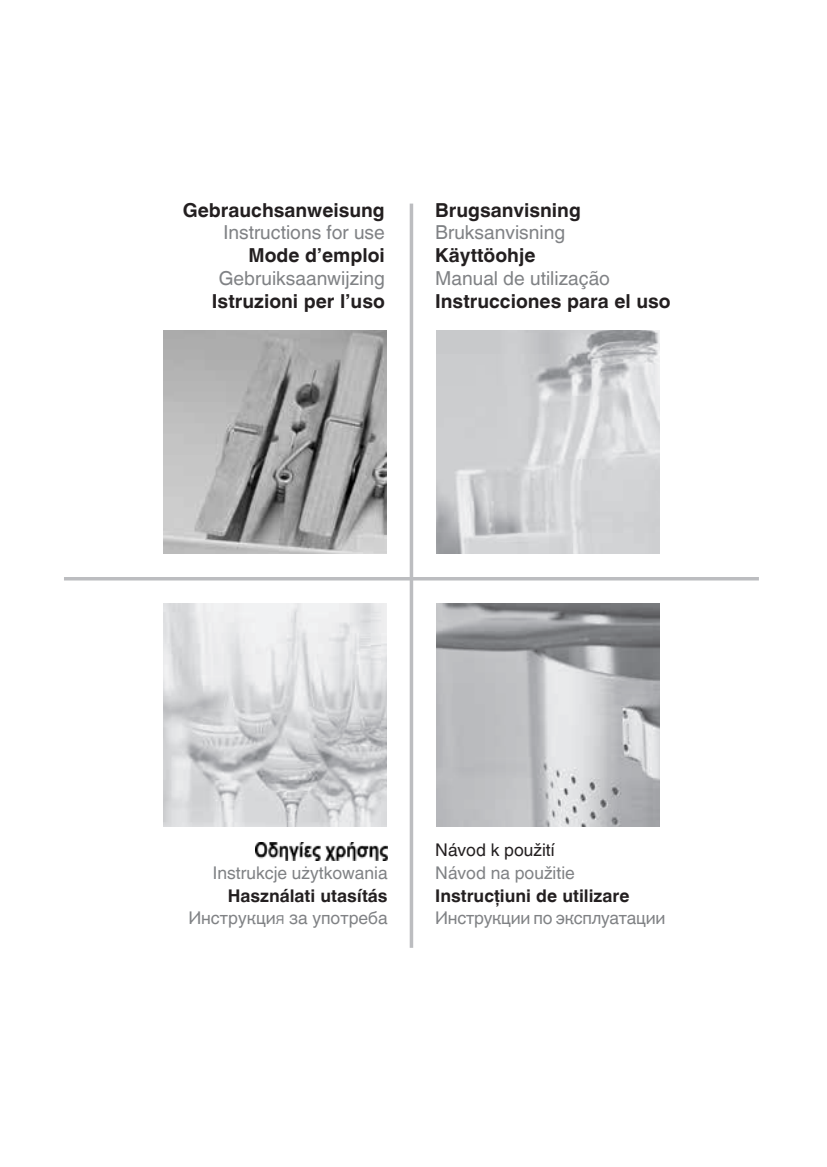
<style>
.page{position:relative;width:827px;height:1167px;background:#fff}
.page>*{position:absolute;margin:0;border:0;box-sizing:border-box;transform-origin:0 0}
.t1{font:700 19.25px "Helvetica World";color:#231f20}
.t2{font:19.25px "Helvetica World";color:#808285}
.t3{font:17.5px/22.8px "Helvetica World";color:#808285;text-align:right}
.t4{font:700 17.5px "Helvetica World";color:#231f20}
.t5{font:17.5px "Helvetica World";color:#231f20}
.s1{font-weight:700;color:#231f20}
.s2{font-size:12.25px}
</style>
<div class="page">
<img style="left:163px;top:331px;width:223px;height:223px">
<img style="left:163px;top:603px;width:223px;height:224px">
<img style="left:436px;top:331px;width:223px;height:223px">
<img style="left:436px;top:603px;width:223px;height:224px">
<svg style="left:409px;top:204px;width:4px;height:744px;background:#c7c8cb"></svg>
<hr style="left:64px;top:577px;width:694px;height:3px;background:#bcbdc0">
<img style="left:256px;top:843px;width:131px;height:17px">
<p class="t1" style="left:183px;top:199px;width:203px">Gebrauchsanweisung</p>
<p class="t2" style="left:223px;top:221px;width:163px">Instructions for use</p>
<p class="t1" style="left:248px;top:244px;width:138px">Mode d’emploi</p>
<p class="t2" style="left:219px;top:267px;width:167px">Gebruiksaanwijzing</p>
<p class="t1" style="left:212px;top:290px;width:174px">Istruzioni per l’uso</p>
<p class="t1" style="left:435px;top:199px;width:147px">Brugsanvisning</p>
<p class="t2" style="left:435px;top:221px;width:131px">Bruksanvisning</p>
<p class="t1" style="left:435px;top:244px;width:102px">Käyttöohje</p>
<p class="t2" style="left:435px;top:267px;width:176px">Manual de utilização</p>
<p class="t1" style="left:435px;top:290px;width:237px">Instrucciones para el uso</p>
<p class="t3" style="left:213px;top:861px;width:176px">Instrukcje użytkowania</p>
<p class="t3" style="left:188px;top:884px;width:201px"><span class="s1">Használati utasítás<br></span>Инструкци<span class="s2">Я</span> за употреба</p>
<p class="t5" style="left:435px;top:840px;width:121px">Návod k použití</p>
<p class="t3" style="left:435px;top:861px;width:141px">Návod na použitie</p>
<p class="t4" style="left:435px;top:885px;width:196px">Instrucţiuni de utilizare</p>
<p class="t3" style="left:435px;top:907px;width:232px">Инструкции по эксплуатации</p>
</div>
